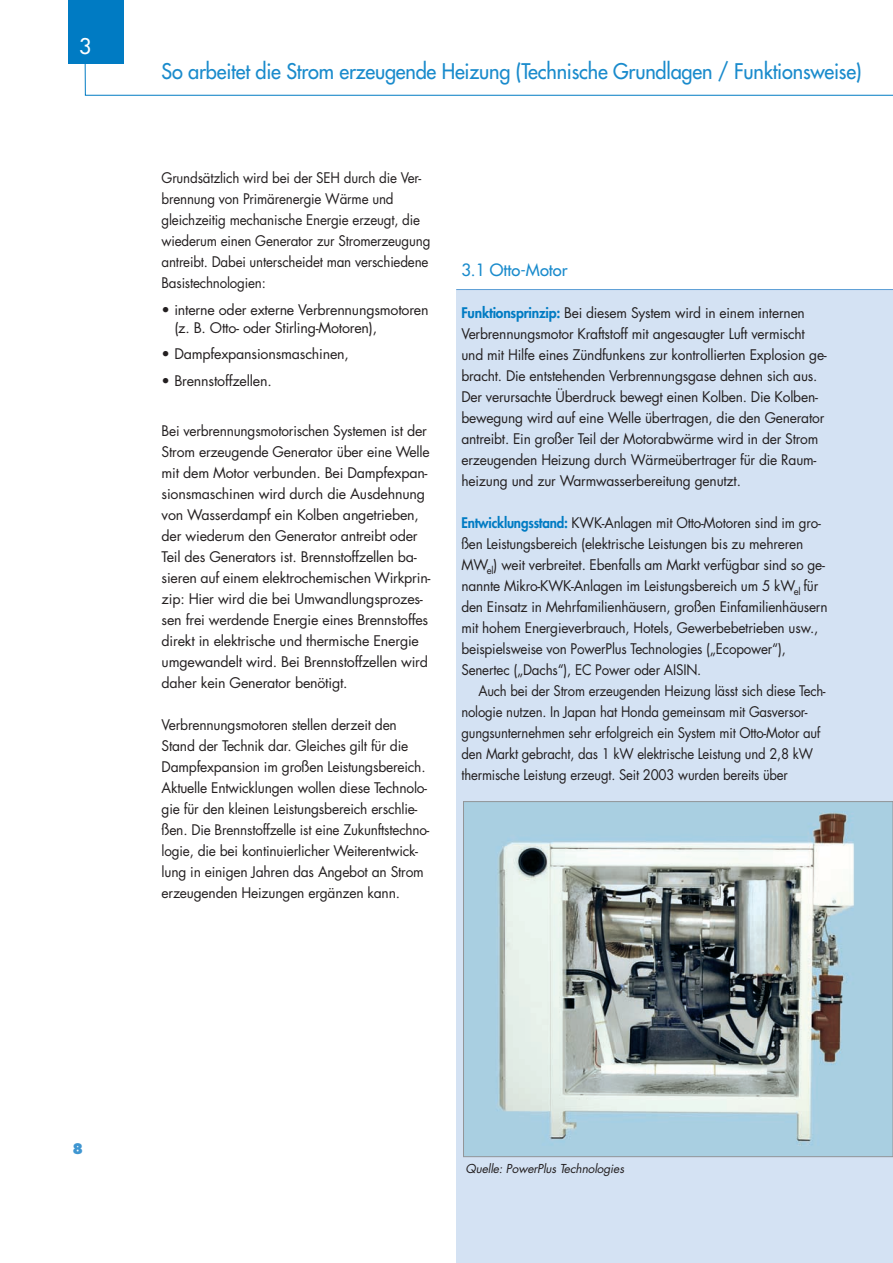
<style>
.page{position:relative;width:893px;height:1263px;background:#fff}
.page>*{position:absolute;margin:0;border:0;box-sizing:border-box;transform-origin:0 0}
.t1{font:21px "Futura";letter-spacing:-.01em;color:#1a8bcc;scale:.95 1}
.t2{font:21px "Futura";color:#fff}
.t3{font:16.5px "Futura";color:#1a8bcc}
.t4{font:14.25px/21px "Futura";letter-spacing:-.015em;color:#231f20}
.t5{font:14.25px/21px "Futura";letter-spacing:-.015em;color:#231f20;scale:.94 1}
.t6{font:14.25px/21px "Futura";letter-spacing:-.015em;color:#231f20;scale:.96 1}
.t7{font:14.25px/21px "Futura";letter-spacing:-.015em;color:#231f20;scale:.92 1}
.t8{font:800 14.25px "Futura";color:#3f96d1;scale:.9 1}
.t9{font:italic 12px "Futura";letter-spacing:-.015em;color:#231f20}
.s1{font-weight:800;color:#007bc3}
</style>
<div class="page">
<div style="left:456px;top:290px;width:437px;height:973px;background:#d4e2f3"></div>
<div style="left:68px;top:0;width:55px;height:64px;background:#007bc3"></div>
<svg style="left:84px;top:61px;width:809px;height:35px"></svg>
<img style="left:465px;top:803px;width:426px;height:352px">
<div style="left:463px;top:801px;width:430px;height:356px;border:1px solid #939598"></div>
<hr style="left:456px;top:289px;width:437px;height:1px;background:#5c9fd6">
<h1 class="t2" style="left:79px;top:33px;width:14px">3</h1>
<h1 class="t1" style="left:162px;top:59px;width:739px">So arbeitet die Strom erzeugende Heizung (Technische Grundlagen / Funktionsweise)</h1>
<p class="t5" style="left:162px;top:168px;width:288px">Grundsätzlich wird bei der SEH durch die Ver&shy;brennung von Primärenergie Wärme und gleichzeitig mechanische Energie erzeugt, die wiederum einen Generator zur Stromerzeugung antreibt. Dabei unterscheidet man verschiedene Basistechnologien:</p>
<p class="t4" style="left:174px;top:301px;width:256px;line-height:18px;text-indent:-13px">• interne oder externe Verbrennungsmotoren (z. B. Otto- oder Stirling-Motoren),</p>
<p class="t4" style="left:162px;top:344px;width:189px">• Dampfexpansionsmaschinen,</p>
<p class="t4" style="left:162px;top:370px;width:112px">• Brennstoffzellen.</p>
<p class="t6" style="left:162px;top:421px;width:282px">Bei verbrennungsmotorischen Systemen ist der Strom erzeugende Generator über eine Welle mit dem Motor verbunden. Bei Dampfexpan&shy;sionsmaschinen wird durch die Ausdehnung von Wasserdampf ein Kolben angetrieben, der wiederum den Generator antreibt oder Teil des Generators ist. Brennstoffzellen ba&shy;sieren auf einem elektrochemischen Wirkprin&shy;zip: Hier wird die bei Umwandlungsprozes&shy;sen frei werdende Energie eines Brennstoffes direkt in elektrische und thermische Energie umgewandelt wird. Bei Brennstoffzellen wird daher kein Generator benötigt.</p>
<p class="t4" style="left:162px;top:715px;width:269px">Verbrennungsmotoren stellen derzeit den Stand der Technik dar. Gleiches gilt für die Dampfexpansion im großen Leistungsbereich.<br>Aktuelle Entwicklungen wollen diese Technolo&shy;gie für den kleinen Leistungsbereich erschlie&shy;ßen. Die Brennstoffzelle ist eine Zukunftstechno&shy;logie, die bei kontinuierlicher Weiterentwick&shy;lung in einigen Jahren das Angebot an Strom erzeugenden Heizungen ergänzen kann.</p>
<p class="t3" style="left:461px;top:259px;width:108px">3.1 Otto-Motor</p>
<p class="t4" style="left:461px;top:302px;width:367px"><span class="s1">Funktionsprinzip:</span> Bei diesem System wird in einem internen Verbrennungsmotor Kraftstoff mit angesaugter Luft vermischt und mit Hilfe eines Zündfunkens zur kontrollierten Explosion ge&shy;bracht. Die entstehenden Verbrennungsgase dehnen sich aus.<br>Der verursachte Überdruck bewegt einen Kolben. Die Kolben&shy;bewegung wird auf eine Welle übertragen, die den Generator antreibt. Ein großer Teil der Motorabwärme wird in der Strom erzeugenden Heizung durch Wärmeübertrager für die Raum&shy;heizung und zur Warmwasserbereitung genutzt.</p>
<p class="t5" style="left:461px;top:512px;width:391px"><span class="s1">Entwicklungsstand:</span> KWK-Anlagen mit Otto-Motoren sind im gro&shy;ßen Leistungsbereich (elektrische Leistungen bis zu mehreren MW<sub>el</sub>) weit verbreitet. Ebenfalls am Markt verfügbar sind so ge&shy;nannte Mikro-KWK-Anlagen im Leistungsbereich um 5 kW<sub>el</sub> für den Einsatz in Mehrfamilienhäusern, großen Einfamilienhäusern mit hohem Energieverbrauch, Hotels, Gewerbebetrieben usw., beispielsweise von PowerPlus Technologies („Ecopower“), Senertec („Dachs“), EC Power oder AISIN.</p>
<p class="t7" style="left:461px;top:680px;width:397px;text-indent:17px">Auch bei der Strom erzeugenden Heizung lässt sich diese Tech&shy;nologie nutzen. In Japan hat Honda gemeinsam mit Gasversor&shy;gungsunternehmen sehr erfolgreich ein System mit Otto-Motor auf den Markt gebracht, das 1 kW elektrische Leistung und 2,8 kW thermische Leistung erzeugt. Seit 2003 wurden bereits über</p>
<p class="t8" style="left:72px;top:1139px;width:13px">8</p>
<p class="t9" style="left:466px;top:1161px;width:160px">Quelle: PowerPlus Technologies</p>
</div>
